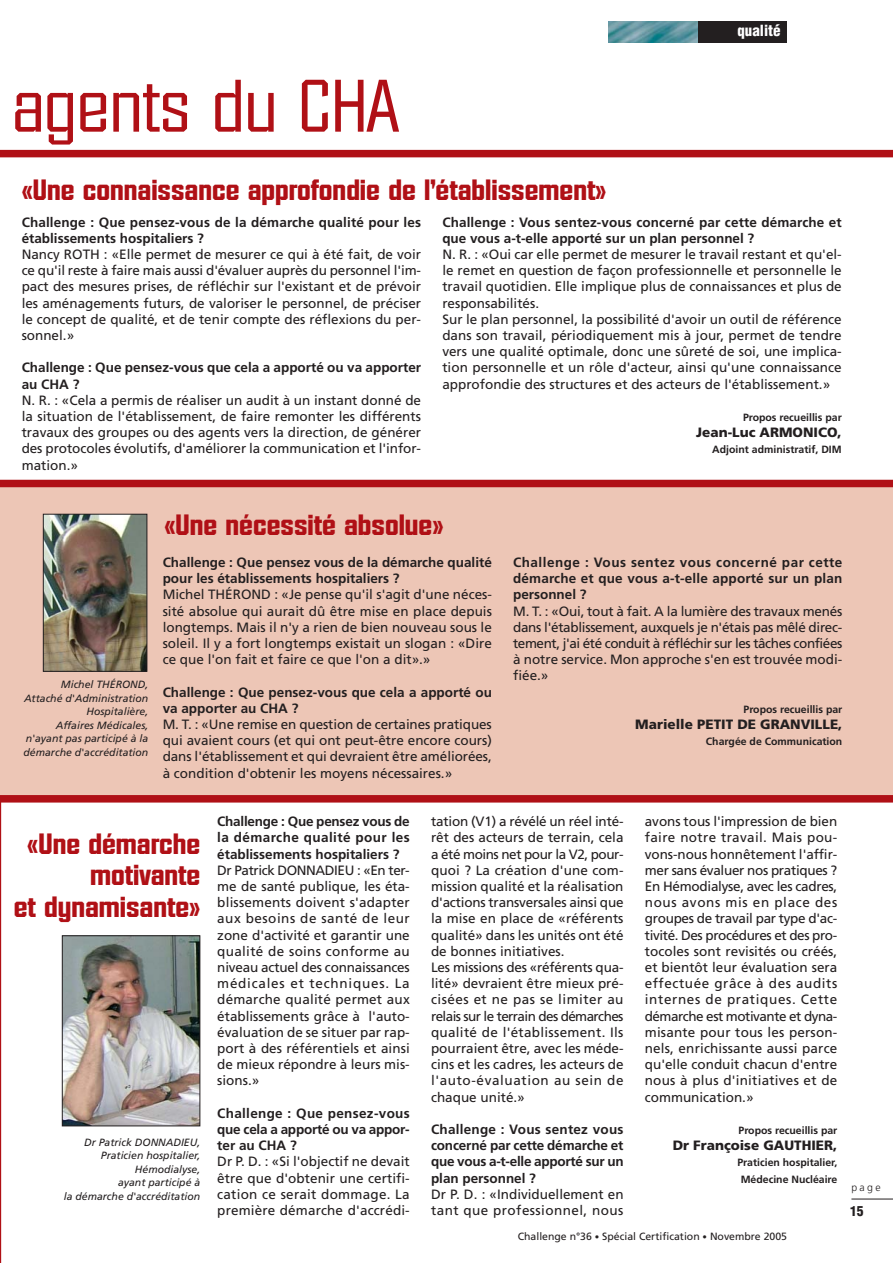
<style>
.page{position:relative;width:893px;height:1263px;background:#fff}
.page>*{position:absolute;margin:0;border:0;box-sizing:border-box;transform-origin:0 0}
.t1{font:72px "Diamante";color:#b01016}
.t2{font:700 28.5px/31.5px "Diamante";color:#b01016;text-align:right}
.t3{font:900 condensed 15px "Helvetica";color:#fff}
.t4{font:13.5px/16.2px "Frutiger LT Std";color:#231f20}
.t5{font:13.5px/16.2px "Frutiger LT Std";letter-spacing:-.02em;color:#231f20}
.t6{font:700 13.5px/16.2px "Frutiger LT Std";letter-spacing:-.01em;color:#231f20}
.t7{font:900 13.5px "Frutiger LT Std";color:#231f20}
.t8{font:900 condensed 13.5px "Helvetica";color:#231f20}
.t9{font:italic 10.5px/13.5px "Frutiger LT Std";color:#231f20;text-align:right}
.t10{font:700 10.5px/16.2px "Frutiger LT Std";color:#231f20;text-align:center}
.t11{font:10.5px "Frutiger LT Std";color:#231f20}
.t12{font:300 10.5px "Frutiger LT Std";color:#231f20}
.s1{font-weight:700}
.s2{font-weight:400}
.s3{font-size:9px}
</style>
<div class="page">
<div style="left:0;top:488px;width:893px;height:310px;background:#edc6b6"></div>
<img style="left:45px;top:516px;width:100px;height:154px">
<div style="left:43px;top:514px;width:104px;height:158px;border:1px solid #231f20"></div>
<div style="left:610px;top:21px;width:177px;height:21px;background:#231f20"></div>
<img style="left:608px;top:21px;width:90px;height:21px">
<hr style="left:851px;top:1199px;width:42px;height:1px;background:#231f20">
<div style="left:0;top:480px;width:893px;height:7px;background:#b01016"></div>
<div style="left:0;top:795px;width:893px;height:7px;background:#b01016"></div>
<hr style="left:0;top:798px;width:1px;height:465px;background:#b01016">
<div style="left:0;top:150px;width:893px;height:7px;background:#b01016"></div>
<img style="left:64px;top:937px;width:134px;height:187px">
<div style="left:62px;top:935px;width:138px;height:191px;border:1px solid #231f20"></div>
<p class="t1" style="left:12px;top:80px;width:388px">agents du CHA</p>
<p class="t2" style="left:22px;top:178px;width:586px">«Une connaissance approfondie de l'établissement»</p>
<p class="t3" style="left:737px;top:25px;width:45px">qualité</p>
<p class="t4" style="left:22px;top:214px;width:401px"><span class="s1">Challenge : Que pensez-vous de la démarche qualité pour les établissements hospitaliers ?<br></span>Nancy ROTH : «Elle permet de mesurer ce qui à été fait, de voir ce qu'il reste à faire mais aussi d'évaluer auprès du personnel l'im&shy;pact des mesures prises, de réfléchir sur l'existant et de prévoir les aménagements futurs, de valoriser le personnel, de préciser le concept de qualité, et de tenir compte des réflexions du per&shy;sonnel.»</p>
<p class="t4" style="left:22px;top:360px;width:401px"><span class="s1">Challenge : Que pensez-vous que cela a apporté ou va apporter au CHA ?<br></span>N. R. : «Cela a permis de réaliser un audit à un instant donné de la situation de l'établissement, de faire remonter les différents travaux des groupes ou des agents vers la direction, de générer des protocoles évolutifs, d'améliorer la communication et l'infor&shy;mation.»</p>
<p class="t4" style="left:442px;top:214px;width:401px"><span class="s1">Challenge : Vous sentez-vous concerné par cette démarche et que vous a-t-elle apporté sur un plan personnel ?<br></span>N. R. : «Oui car elle permet de mesurer le travail restant et qu'el&shy;le remet en question de façon professionnelle et personnelle le travail quotidien. Elle implique plus de connaissances et plus de responsabilités.<br>Sur le plan personnel, la possibilité d'avoir un outil de référence dans son travail, périodiquement mis à jour, permet de tendre vers une qualité optimale, donc une sûreté de soi, une implica&shy;tion personnelle et un rôle d'acteur, ainsi qu'une connaissance approfondie des structures et des acteurs de l'établissement.»</p>
<p class="t10" style="left:743px;top:410px;width:100px">Propos recueillis par</p>
<p class="t7" style="left:696px;top:428px;width:147px">Jean-Luc ARMONICO,</p>
<p class="t10" style="left:712px;top:443px;width:131px">Adjoint administratif, DIM</p>
<p class="t9" style="left:23px;top:678px;width:126px">Michel THÉROND,<br>Attaché d'Administration<br>Hospitalière,<br>Affaires Médicales, n'ayant pas participé à la démarche d'accréditation</p>
<p class="t2" style="left:164px;top:512px;width:281px">«Une nécessité absolue»</p>
<p class="t4" style="left:163px;top:555px;width:331px"><span class="s1">Challenge : Que pensez vous de la démarche qualité pour les établissements hospitaliers ?<br></span>Michel THÉROND : «Je pense qu'il s'agit d'une néces&shy;sité absolue qui aurait dû être mise en place depuis longtemps. Mais il n'y a rien de bien nouveau sous le soleil. Il y a fort longtemps existait un slogan : «Dire ce que l'on fait et faire ce que l'on a dit».»</p>
<p class="t4" style="left:163px;top:684px;width:331px"><span class="s1">Challenge : Que pensez-vous que cela a apporté ou va apporter au CHA ?<br></span>M. T. : «Une remise en question de certaines pratiques qui avaient cours (et qui ont peut-être encore cours) dans l'établissement et qui devraient être améliorées, à condition d'obtenir les moyens nécessaires.»</p>
<p class="t5" style="left:513px;top:555px;width:331px"><span class="s1">Challenge : Vous sentez vous concerné par cette démarche et que vous a-t-elle apporté sur un plan personnel ?<br></span>M. T. : «Oui, tout à fait. A la lumière des travaux menés dans l'établissement, auxquels je n'étais pas mêlé direc&shy;tement, j'ai été conduit à réfléchir sur les tâches confiées à notre service. Mon approche s'en est trouvée modi&shy;fiée.»</p>
<p class="t10" style="left:744px;top:702px;width:100px">Propos recueillis par</p>
<p class="t7" style="left:635px;top:719px;width:209px">Marielle PETIT DE GRANVILLE,</p>
<p class="t10" style="left:706px;top:734px;width:138px">Chargée de Communication</p>
<p class="t2" style="left:14px;top:831px;width:188px">«Une démarche motivante<br>et dynamisante»</p>
<p class="t9" style="left:64px;top:1136px;width:138px">Dr Patrick DONNADIEU,<br>Praticien hospitalier,<br>Hémodialyse,<br>ayant participé à<br>la démarche d'accréditation</p>
<p class="t4" style="left:217px;top:814px;width:194px"><span class="s1">Challenge : Que pensez vous de la démarche qualité pour les établissements hospitaliers ?<br></span>Dr Patrick DONNADIEU : «En ter&shy;me de santé publique, les éta&shy;blissements doivent s'adapter aux besoins de santé de leur zone d'activité et garantir une qualité de soins conforme au niveau actuel des connaissances médicales et techniques. La démarche qualité permet aux établissements grâce à l'auto&shy;évaluation de se situer par rap&shy;port à des référentiels et ainsi de mieux répondre à leurs mis&shy;sions.»</p>
<p class="t4" style="left:217px;top:1105px;width:194px"><span class="s1">Challenge : Que pensez-vous que cela a apporté ou va appor&shy;ter au CHA ?<br></span>Dr P. D. : «Si l'objectif ne devait être que d'obtenir une certifi&shy;cation ce serait dommage. La première démarche d'accrédi-</p>
<p class="t4" style="left:431px;top:814px;width:194px">tation (V1) a révélé un réel inté&shy;rêt des acteurs de terrain, cela a été moins net pour la V2, pour&shy;quoi ? La création d'une com&shy;mission qualité et la réalisation d'actions transversales ainsi que la mise en place de «référents qualité» dans les unités ont été de bonnes initiatives.<br>Les missions des «référents qua&shy;lité» devraient être mieux pré&shy;cisées et ne pas se limiter au relais sur le terrain des démarches qualité de l'établissement. Ils pourraient être, avec les méde&shy;cins et les cadres, les acteurs de l'auto-évaluation au sein de chaque unité.»</p>
<p class="t6" style="left:431px;top:1122px;width:194px">Challenge : Vous sentez vous concerné par cette démarche et que vous a-t-elle apporté sur un plan personnel ?<br><span class="s2">Dr P. D. : «Individuellement en tant que professionnel, nous</span></p>
<p class="t4" style="left:645px;top:814px;width:194px;text-align:justify">avons tous l'impression de bien faire notre travail. Mais pou&shy;vons-nous honnêtement l'affir&shy;mer sans évaluer nos pratiques ?<br>En Hémodialyse, avec les cadres, nous avons mis en place des groupes de travail par type d'ac&shy;tivité. Des procédures et des pro&shy;tocoles sont revisités ou créés, et bientôt leur évaluation sera effectuée grâce à des audits internes de pratiques. Cette démarche est motivante et dyna&shy;misante pour tous les person&shy;nels, enrichissante aussi parce qu'elle conduit chacun d'entre nous à plus d'initiatives et de communication.»</p>
<p class="t10" style="left:738px;top:1123px;width:100px">Propos recueillis par</p>
<p class="t7" style="left:673px;top:1140px;width:166px">Dr Françoise GAUTHIER,</p>
<p class="t10" style="left:737px;top:1156px;width:101px">Praticien hospitalier,<br>Médecine Nucléaire</p>
<p class="t11" style="left:518px;top:1231px;width:271px">Challenge n°36 <span class="s3">•</span> Spécial Certification <span class="s3">•</span> Novembre 2005</p>
<p class="t12" style="left:851px;top:1182px;width:31px">page</p>
<p class="t8" style="left:850px;top:1205px;width:15px">15</p>
</div>
